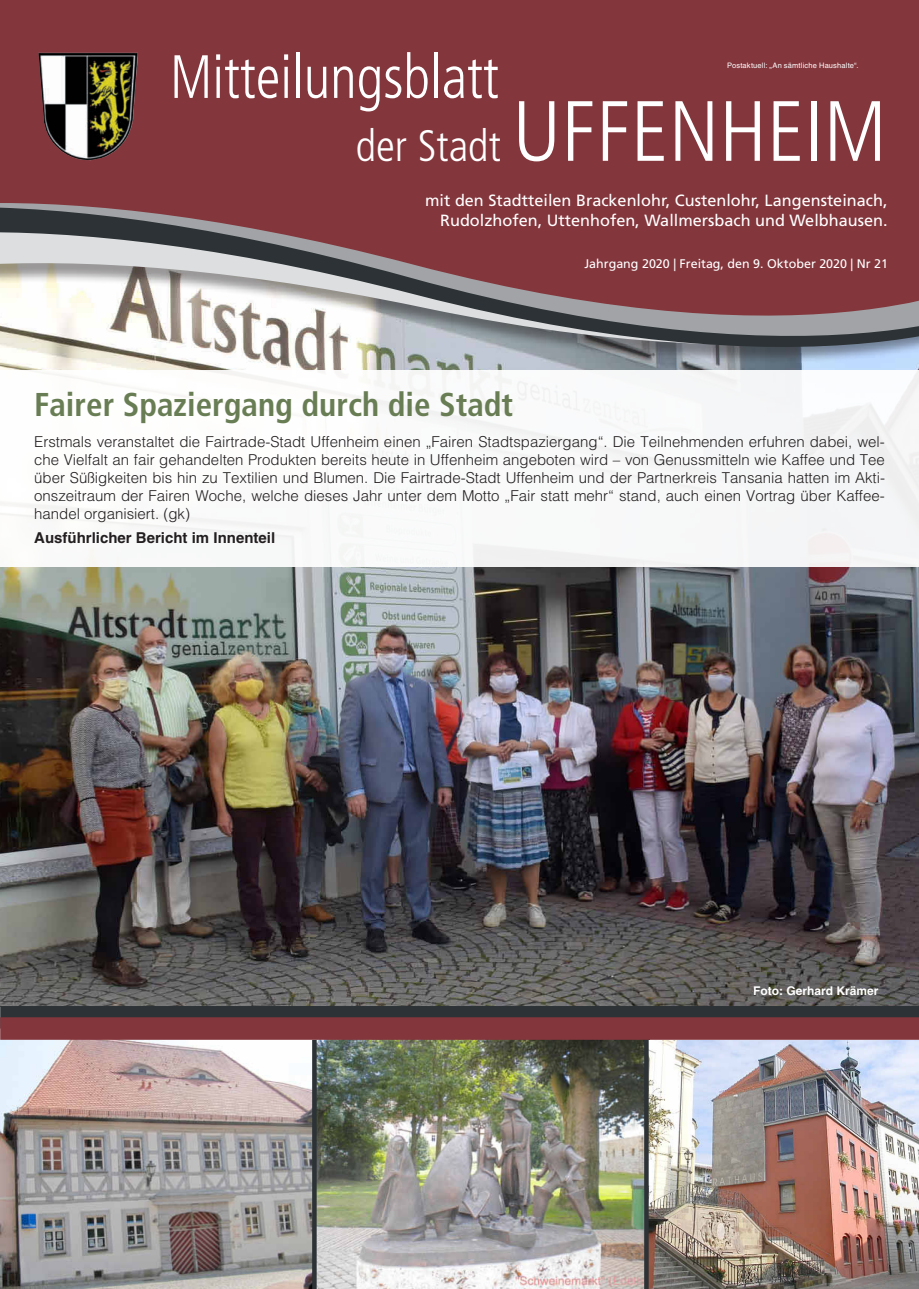
<style>
.page{position:relative;width:919px;height:1289px;background:#fff}
.page>*{position:absolute;margin:0;border:0;box-sizing:border-box;transform-origin:0 0}
.t1{font:300 condensed 85.35px "Frutiger LT";color:#fff}
.t2{font:300 condensed 61.05px "Frutiger LT";color:#fff;scale:.94 1}
.t3{font:700 condensed 33px "Frutiger LT";color:#687d54}
.t4{font:16.2px/19.5px "Frutiger LT";color:#fff;text-align:right}
.t5{font:300 15px/18px "Helvetica LT";color:#231f20;text-align:justify}
.t6{font:700 15px "Helvetica LT";color:#231f20}
.t7{font:12.45px "Frutiger LT";color:#fff}
.t8{font:700 12px "Helvetica LT";color:#fff}
.t9{font:7.5px "Helvetica LT";letter-spacing:.02em;color:#fff}
.s1{font-size:44.1px}
</style>
<div class="page">
<img style="left:0;top:566px;width:918px;height:440px">
<div style="left:0;top:1006px;width:918px;height:22px;background:#2c3235"></div>
<svg style="left:0;top:0;width:918px;height:370px;background:#8d575b"></svg>
<img style="left:317px;top:1039px;width:332px;height:249px">
<img style="left:0;top:1039px;width:312px;height:249px">
<img style="left:648px;top:1040px;width:270px;height:248px">
<svg style="left:312px;top:1039px;width:4px;height:249px"></svg>
<svg style="left:644px;top:1039px;width:4px;height:249px"></svg>
<div style="left:0;top:1017px;width:918px;height:22px;background:#83363c"></div>
<img style="left:38px;top:53px;width:100px;height:108px">
<h2 class="t2" style="left:170px;top:42px;width:351px">Mitteilungsblatt</h2>
<p class="t9" style="left:727px;top:61px;width:133px">Postaktuell: „An sämtliche Haushalte“.</p>
<h1 class="t1" style="left:355px;top:83px;width:532px"><span class="s1">der Stadt</span> UFFENHEIM</h1>
<p class="t4" style="left:425px;top:191px;width:464px">mit den Stadtteilen Brackenlohr, Custenlohr, Langensteinach,<br>Rudolzhofen, Uttenhofen, Wallmersbach und Welbhausen.</p>
<p class="t7" style="left:584px;top:256px;width:305px">Jahrgang 2020 | Freitag, den 9. Oktober 2020 | Nr 21</p>
<h3 class="t3" style="left:34px;top:385px;width:480px">Fairer Spaziergang durch die Stadt</h3>
<p class="t5" style="left:34px;top:432px;width:852px">Erstmals veranstaltet die Fairtrade-Stadt Uffenheim einen „Fairen Stadtspaziergang“. Die Teilnehmenden erfuhren dabei, wel&shy;che Vielfalt an fair gehandelten Produkten bereits heute in Uffenheim angeboten wird – von Genussmitteln wie Kaffee und Tee über Süßigkeiten bis hin zu Textilien und Blumen. Die Fairtrade-Stadt Uffenheim und der Partnerkreis Tansania hatten im Akti&shy;onszeitraum der Fairen Woche, welche dieses Jahr unter dem Motto „Fair statt mehr“ stand, auch einen Vortrag über Kaffee&shy;handel organisiert. (gk)</p>
<p class="t6" style="left:34px;top:528px;width:242px">Ausführlicher Bericht im Innenteil</p>
<p class="t8" style="left:753px;top:983px;width:127px">Foto: Gerhard Krämer</p>
</div>
